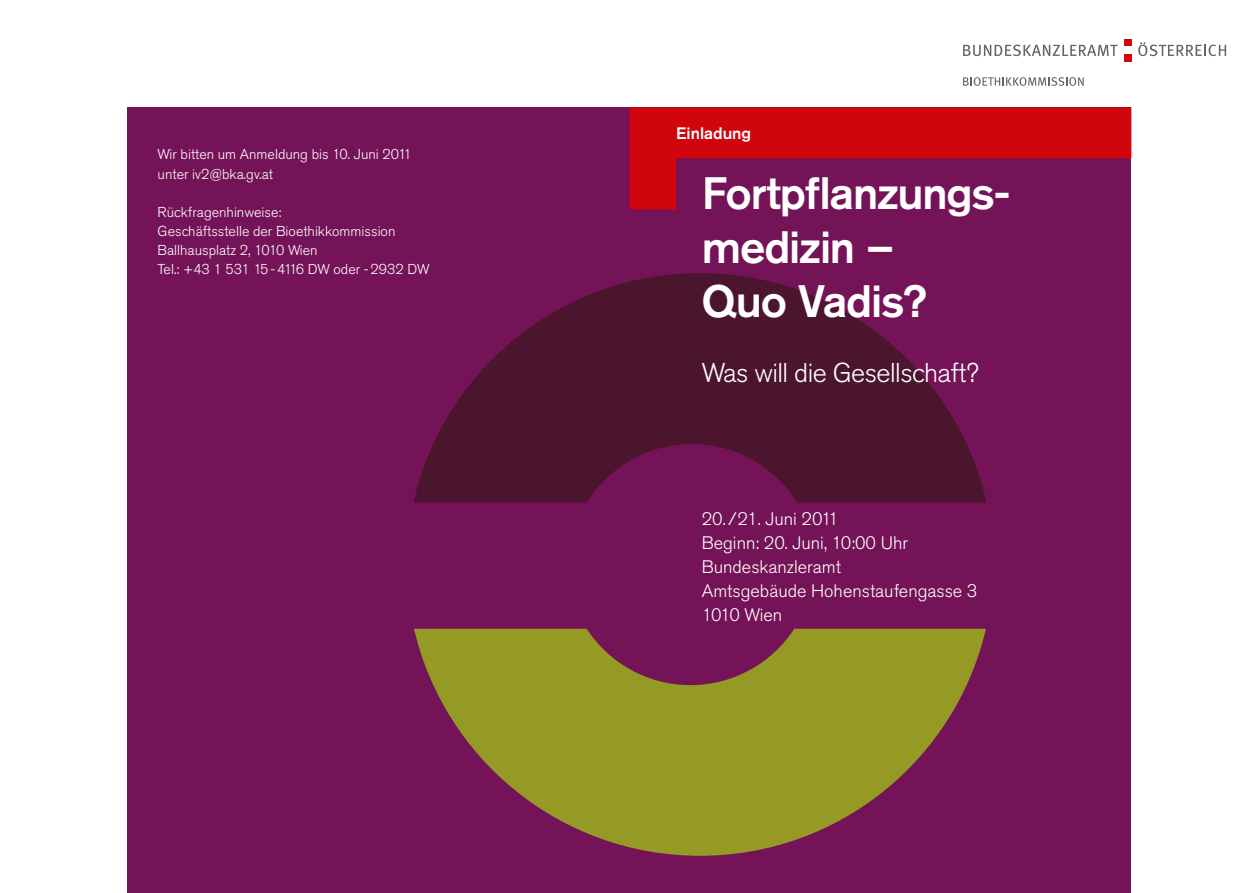
<style>
.page{position:relative;width:1259px;height:893px;background:#fff}
.page>*{position:absolute;margin:0;border:0;box-sizing:border-box;transform-origin:0 0}
.t1{font:500 45px/54px "Akzidenz Grotesk Pro";letter-spacing:-.03em;color:#fff}
.t2{font:300 27px "Akzidenz Grotesk Pro";letter-spacing:-.02em;color:#fff}
.t3{font:300 18px/24px "Akzidenz Grotesk Pro";color:#fff}
.t4{font:500 16.5px "Akzidenz Grotesk Pro";color:#fff}
.t5{font:300 14.25px/19.2px "Akzidenz Grotesk Pro";color:#fff}
</style>
<div class="page">
<div style="left:128px;top:107px;width:1003px;height:786px;background:#741357"></div>
<svg style="left:629px;top:107px;width:502px;height:102px;fill:#d1050c"></svg>
<svg style="left:413px;top:273px;width:573px;height:229px;fill:#4b152d"></svg>
<svg style="left:414px;top:629px;width:572px;height:227px;fill:#959a25"></svg>
<div style="left:1124px;top:40px;width:7px;height:7px;background:#d1050c"></div>
<div style="left:1124px;top:54px;width:7px;height:7px;background:#d1050c"></div>
<svg style="left:963px;top:45px;width:154px;height:11px"></svg>
<svg style="left:1138px;top:42px;width:88px;height:14px"></svg>
<svg style="left:963px;top:77px;width:120px;height:9px"></svg>
<p class="t5" style="left:158px;top:145px;width:256px">Wir bitten um Anmeldung bis 10. Juni 2011 unter iv2@bka.gv.at</p>
<p class="t5" style="left:158px;top:202px;width:273px">Rückfragenhinweise:<br>Geschäftsstelle der Bioethikkommission<br>Ballhausplatz 2, 1010 Wien<br>Tel.: +43 1 531 15-4116 DW oder -2932 DW</p>
<p class="t4" style="left:676px;top:122px;width:76px">Einladung</p>
<h1 class="t1" style="left:702px;top:166px;width:310px">Fortpflanzungs&shy;medizin –<br>Quo Vadis?</h1>
<h2 class="t2" style="left:702px;top:355px;width:278px">Was will die Gesellschaft?</h2>
<p class="t3" style="left:702px;top:507px;width:277px">20. /21. Juni 2011<br>Beginn: 20. Juni, 10:00 Uhr<br>Bundeskanzleramt<br>Amtsgebäude Hohenstaufengasse 3<br>1010 Wien</p>
</div>
